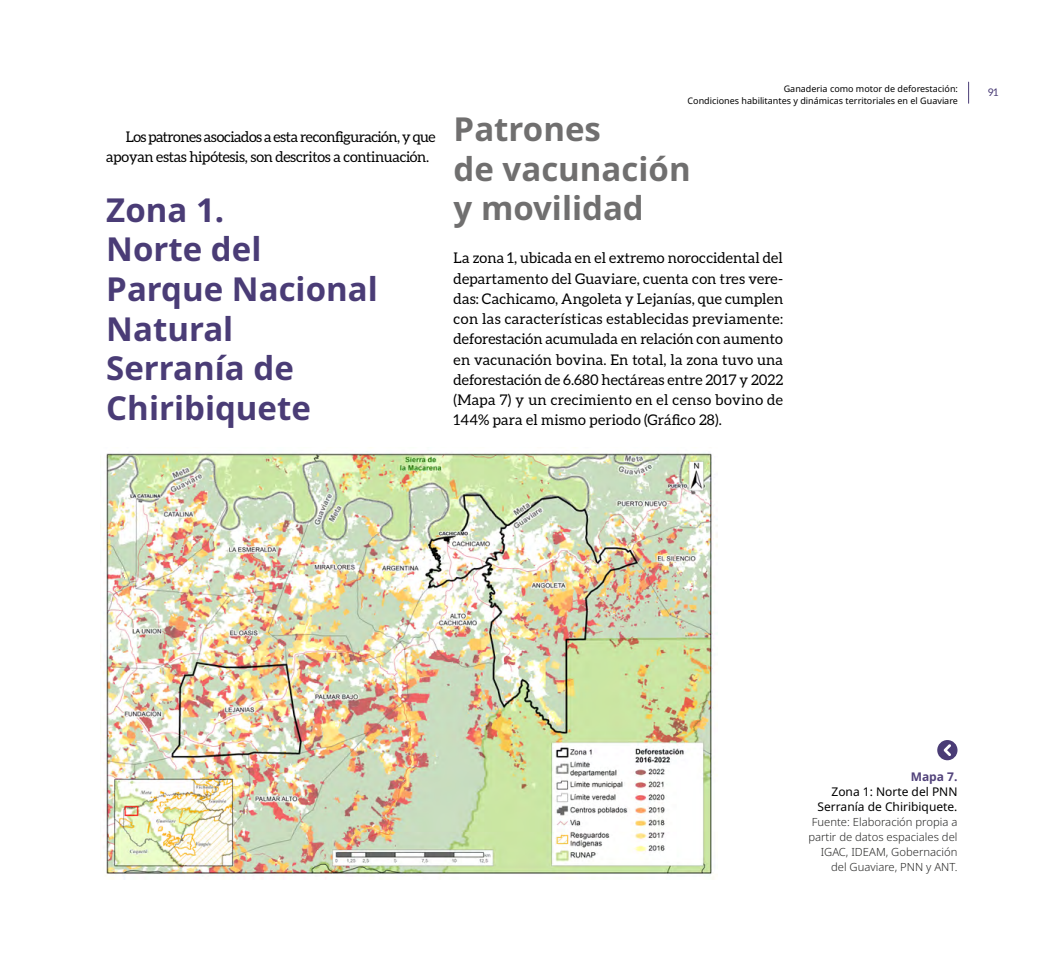
<style>
.page{position:relative;width:1063px;height:978px;background:#fff}
.page>*{position:absolute;margin:0;border:0;box-sizing:border-box;transform-origin:0 0}
.t1{font:700 33px/39.6px "Noto Sans";color:#4a3c76}
.t2{font:700 33px/39.6px "Noto Sans";color:#706f6f}
.t3{font:14.7px/20.2px "Aleo";letter-spacing:-.02em;color:#000}
.t4{font:12px/15px "Noto Sans";color:#000;text-align:right}
.t5{font:700 12px "Noto Sans";color:#52437b}
.t6{font:300 11.25px/15px "Noto Sans";color:#282827;text-align:right}
.t7{font:10.5px "Aleo";color:#4a3c76}
.t8{font:9px/12px "Noto Sans";color:#000;text-align:right}
</style>
<div class="page">
<img style="left:103px;top:447px;width:615px;height:432px">
<div style="left:937px;top:740px;width:21px;height:20px;background:#4a3c76;border-radius:50%"></div>
<svg style="left:944px;top:744px;width:7px;height:12px"></svg>
<svg style="left:968px;top:82px;width:1px;height:21px"></svg>
<p class="t3" style="left:106px;top:126px;width:331px;text-indent:20px">Los patrones asociados a esta reconfiguración, y que apoyan estas hipótesis, son descritos a continuación.</p>
<h1 class="t1" style="left:106px;top:191px;width:273px">Zona 1.<br>Norte del<br>Parque Nacional<br>Natural<br>Serranía de<br>Chiribiquete</h1>
<p class="t8" style="left:688px;top:83px;width:272px">Ganaderia como motor de deforestación:<br>Condiciones habilitantes y dinámicas territoriales en el Guaviare</p>
<h1 class="t2" style="left:454px;top:110px;width:239px">Patrones<br>de vacunación y movilidad</h1>
<p class="t3" style="left:454px;top:248px;width:331px;text-align:justify">La zona 1, ubicada en el extremo noroccidental del departamento del Guaviare, cuenta con tres vere&shy;das: Cachicamo, Angoleta y Lejanías, que cumplen con las características establecidas previamente: deforestación acumulada en relación con aumento en vacunación bovina. En total, la zona tuvo una deforestación de 6.680 hectáreas entre 2017 y 2022 (Mapa 7) y un crecimiento en el censo bovino de 144% para el mismo periodo (Gráfico 28).</p>
<p class="t7" style="left:988px;top:86px;width:12px">91</p>
<p class="t5" style="left:911px;top:768px;width:48px">Mapa 7.</p>
<p class="t4" style="left:818px;top:784px;width:141px">Zona 1: Norte del PNN<br>Serranía de Chiribiquete.</p>
<p class="t6" style="left:808px;top:814px;width:151px">Fuente: Elaboración propia a partir de datos espaciales del<br>IGAC, IDEAM, Gobernación del Guaviare, PNN y ANT.</p>
</div>
